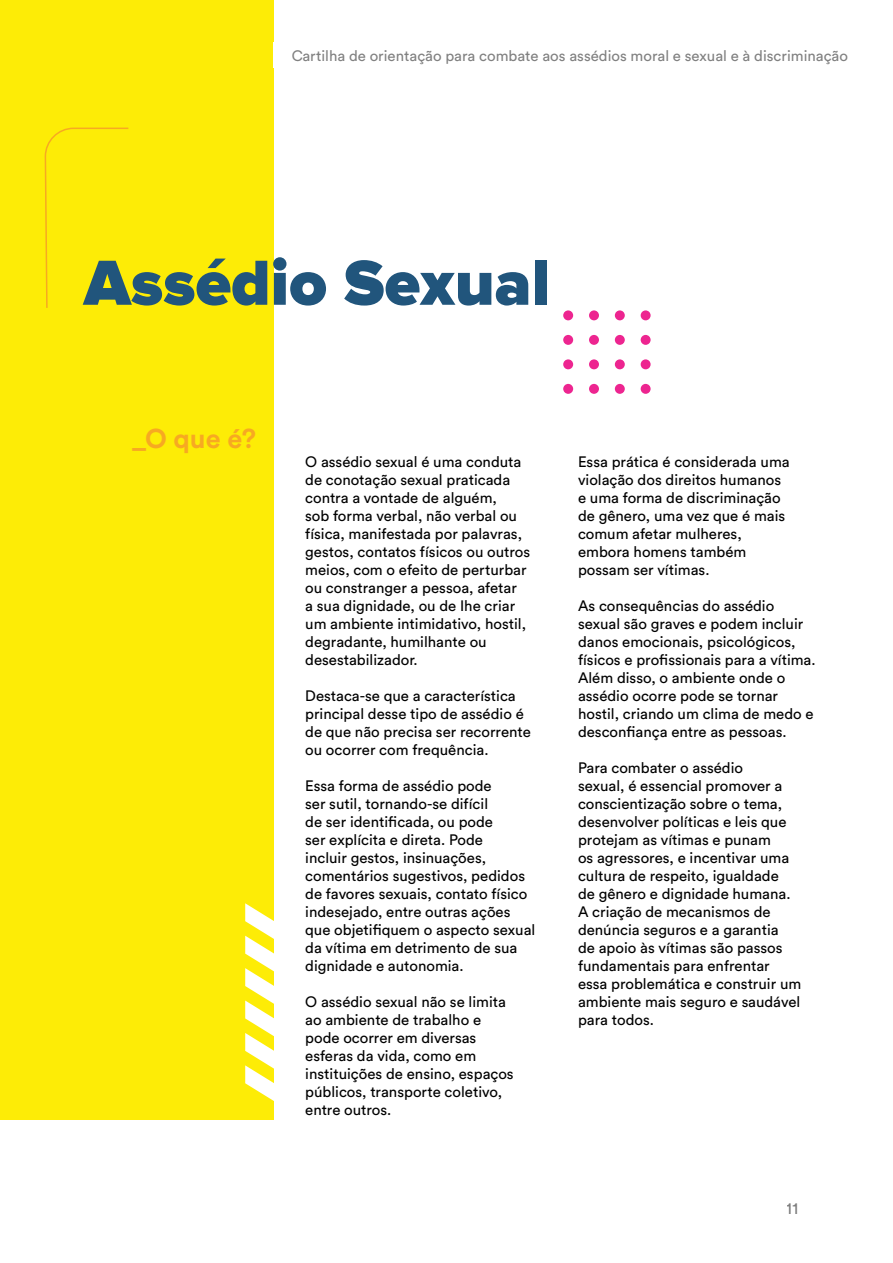
<style>
.page{position:relative;width:893px;height:1263px;background:#fff}
.page>*{position:absolute;margin:0;border:0;box-sizing:border-box;transform-origin:0 0}
.t1{font:900 66px "Proxima Nova";color:#21557c}
.t2{font:700 27px "Circular Std";color:#f7a922}
.t3{font:16.5px "Circular Std";color:#000}
.t4{font:15px/18px "Circular Std";color:#000}
</style>
<div class="page">
<div style="left:0;top:0;width:274px;height:1119px;background:#fdec06"></div>
<svg style="left:44px;top:127px;width:85px;height:181px"></svg>
<svg style="left:245px;top:903px;width:29px;height:198px"></svg>
<div style="left:563px;top:310px;width:10px;height:10px;background:#ed2590;border-radius:50%"></div>
<div style="left:589px;top:310px;width:10px;height:10px;background:#ed2590;border-radius:50%"></div>
<div style="left:615px;top:310px;width:10px;height:10px;background:#ed2590;border-radius:50%"></div>
<div style="left:641px;top:310px;width:10px;height:10px;background:#ed2590;border-radius:50%"></div>
<div style="left:563px;top:335px;width:10px;height:10px;background:#ed2590;border-radius:50%"></div>
<div style="left:589px;top:335px;width:10px;height:10px;background:#ed2590;border-radius:50%"></div>
<div style="left:615px;top:335px;width:10px;height:10px;background:#ed2590;border-radius:50%"></div>
<div style="left:641px;top:335px;width:10px;height:10px;background:#ed2590;border-radius:50%"></div>
<div style="left:563px;top:359px;width:10px;height:10px;background:#ed2590;border-radius:50%"></div>
<div style="left:589px;top:359px;width:10px;height:10px;background:#ed2590;border-radius:50%"></div>
<div style="left:615px;top:359px;width:10px;height:10px;background:#ed2590;border-radius:50%"></div>
<div style="left:641px;top:359px;width:10px;height:10px;background:#ed2590;border-radius:50%"></div>
<div style="left:563px;top:384px;width:10px;height:10px;background:#ed2590;border-radius:50%"></div>
<div style="left:589px;top:384px;width:10px;height:10px;background:#ed2590;border-radius:50%"></div>
<div style="left:615px;top:384px;width:10px;height:10px;background:#ed2590;border-radius:50%"></div>
<div style="left:641px;top:384px;width:10px;height:10px;background:#ed2590;border-radius:50%"></div>
<p class="t4" style="left:167px;top:47px;width:558px">Cartilha de orientação para combate aos assédi s moral e exual e à discriminação</p>
<p class="t4" style="left:291px;top:47px;width:558px">Cartilha de orientação para combate aos assédios moral e sexual e à discriminação</p>
<h1 class="t1" style="left:84px;top:253px;width:468px">Assédio Sexual</h1>
<h2 class="t2" style="left:132px;top:421px;width:125px">_O que é?</h2>
<p class="t4" style="left:305px;top:452px;width:226px">O assédio sexual é uma conduta de conotação sexual praticada contra a vontade de alguém,<br>sob forma verbal, não verbal ou física, manifestada por palavras, gestos, contatos físicos ou outros meios, com o efeito de perturbar ou constranger a pessoa, afetar<br>a sua dignidade, ou de Ihe criar um ambiente intimidativo, hostil, degradante, humilhante ou desestabilizador.</p>
<p class="t4" style="left:305px;top:686px;width:227px">Destaca-se que a característica principal desse tipo de assédio é de que não precisa ser recorrente ou ocorrer com frequência.</p>
<p class="t4" style="left:305px;top:776px;width:232px">Essa forma de assédio pode<br>ser sutil, tornando-se difícil<br>de ser identificada, ou pode<br>ser explícita e direta. Pode<br>incluir gestos, insinuações, comentários sugestivos, pedidos de favores sexuais, contato físico indesejado, entre outras ações que objetifiquem o aspecto sexual da vítima em detrimento de sua dignidade e autonomia.</p>
<p class="t4" style="left:305px;top:992px;width:210px">O assédio sexual não se limita ao ambiente de trabalho e pode ocorrer em diversas esferas da vida, como em instituições de ensino, espaços públicos, transporte coletivo, entre outros.</p>
<p class="t4" style="left:578px;top:452px;width:213px">Essa prática é considerada uma violação dos direitos humanos e uma forma de discriminação de gênero, uma vez que é mais comum afetar mulheres, embora homens também possam ser vítimas.</p>
<p class="t4" style="left:578px;top:596px;width:239px">As consequências do assédio sexual são graves e podem incluir danos emocionais, psicológicos, físicos e profissionais para a vítima.<br>Além disso, o ambiente onde o assédio ocorre pode se tornar hostil, criando um clima de medo e desconfiança entre as pessoas.</p>
<p class="t4" style="left:578px;top:758px;width:225px">Para combater o assédio<br>sexual, é essencial promover a conscientização sobre o tema, desenvolver políticas e leis que protejam as vítimas e punam<br>os agressores, e incentivar uma cultura de respeito, igualdade<br>de gênero e dignidade humana.<br>A criação de mecanismos de denúncia seguros e a garantia<br>de apoio às vítimas são passos fundamentais para enfrentar essa problemática e construir um ambiente mais seguro e saudável para todos.</p>
<p class="t3" style="left:787px;top:1198px;width:13px">11</p>
</div>
